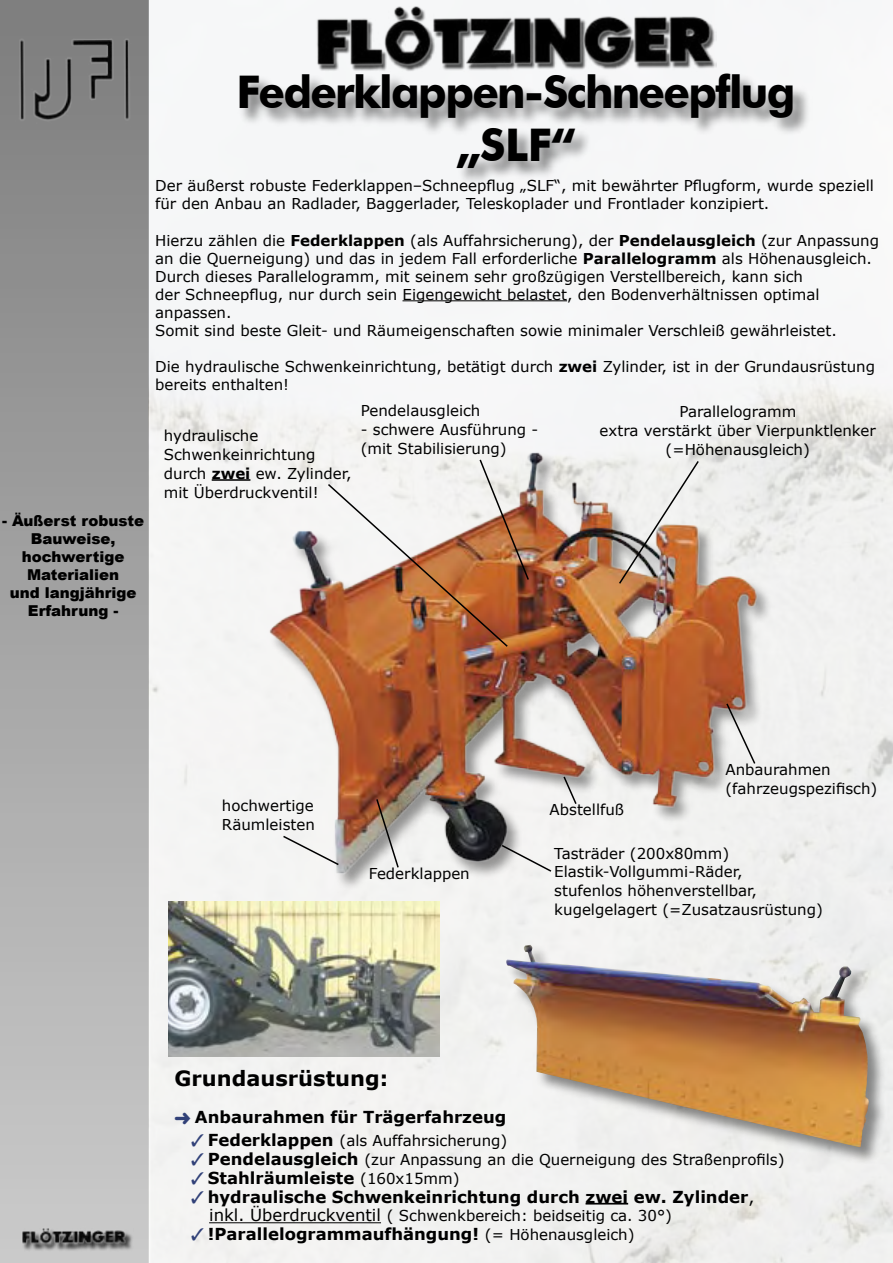
<style>
.page{position:relative;width:893px;height:1263px;background:#fff}
.page>*{position:absolute;margin:0;border:0;box-sizing:border-box;transform-origin:0 0}
.grundtext{font:700 45px "Futura BT";letter-spacing:-.04em;color:#000}
.t1{font:700 21px "Verdana";color:#000}
.t2{font:700 16.5px "Verdana";color:#000}
.t3{font:15px/18px "Verdana";color:#000}
.t4{font:900 15px/18px "Arial";color:#000;text-align:center}
.s1{font-weight:700}
.s2{color:#314178}
.s3{font-weight:700;font-size:16.5px}
.s4{font-weight:400;font-size:15px}
.s5{font-weight:400}
.s6{font-size:16.5px}
</style>
<div class="page">
<div style="left:0;top:0;width:149px;height:1263px;background:linear-gradient(to bottom,#7e7e7e,#cbcbcb)"></div>
<img style="left:14px;top:23px;width:117px;height:109px">
<div style="left:22px;top:1228px;width:111px;height:23px;background:#000;opacity:.75"></div>
<img style="left:21px;top:1226px;width:108px;height:21px">
<div style="left:149px;top:300px;width:744px;height:963px;background:#f3f3f2"></div>
<hr style="left:402px;top:300px;width:165px;height:1px;background:#000">
<div style="left:268px;top:450px;width:507px;height:443px;background:#f3f3f2"></div>
<img style="left:237px;top:435px;width:537px;height:448px">
<svg style="left:500px;top:843px;width:53px;height:30px"></svg>
<svg style="left:562px;top:775px;width:16px;height:31px"></svg>
<svg style="left:282px;top:834px;width:58px;height:32px"></svg>
<svg style="left:375px;top:797px;width:25px;height:72px"></svg>
<img style="left:617px;top:459px;width:83px;height:126px">
<svg style="left:725px;top:702px;width:32px;height:63px"></svg>
<hr style="left:212px;top:479px;width:38px;height:2px;background:#000">
<img style="left:326px;top:458px;width:204px;height:190px">
<hr style="left:586px;top:1203px;width:42px;height:1px;background:#000">
<hr style="left:209px;top:1222px;width:172px;height:1px;background:#000">
<div style="left:504px;top:942px;width:384px;height:224px;background:#000;opacity:.45"></div>
<img style="left:506px;top:945px;width:363px;height:202px">
<div style="left:237px;top:72px;width:575px;height:115px;background:#000;opacity:.5"></div>
<img style="left:313px;top:5px;width:410px;height:73px">
<img style="left:169px;top:901px;width:270px;height:155px">
<svg style="left:175px;top:1113px;width:15px;height:11px"></svg>
<p class="t4" style="left:2px;top:511px;width:144px">- Äußerst robuste<br>Bauweise,</p>
<p class="t4" style="left:22px;top:547px;width:104px">hochwertige</p>
<p class="t4" style="left:27px;top:565px;width:94px">Materialien</p>
<p class="t4" style="left:10px;top:583px;width:128px">und langjährige</p>
<p class="t4" style="left:28px;top:601px;width:92px">Erfahrung -</p>
<p class="grundtext" style="left:236px;top:65px;width:561px">Federklappen-Schneepflug</p>
<p class="grundtext" style="left:456px;top:118px;width:121px">„SLF“</p>
<p class="t3" style="left:155px;top:177px;width:720px">Der äußerst robuste Federklappen–Schneepflug „SLF“, mit bewährter Pflugform, wurde speziell für den Anbau an Radlader, Baggerlader, Teleskoplader und Frontlader konzipiert.</p>
<p class="t3" style="left:155px;top:231px;width:725px">Hierzu zählen die <span class="s1">Federklappen</span> (als Auffahrsicherung), der <span class="s1">Pendelausgleich</span> (zur Anpassung an die Querneigung) und das in jedem Fall erforderliche <span class="s1">Parallelogramm</span> als Höhenausgleich.</p>
<p class="t3" style="left:155px;top:267px;width:649px">Durch dieses Parallelogramm, mit seinem sehr großzügigen Verstellbereich, kann sich</p>
<p class="t3" style="left:155px;top:285px;width:666px">der Schneepflug, nur durch sein Eigengewicht belastet, den Bodenverhältnissen optimal</p>
<p class="t3" style="left:155px;top:303px;width:78px">anpassen.</p>
<p class="t3" style="left:155px;top:321px;width:683px">Somit sind beste Gleit- und Räumeigenschaften sowie minimaler Verschleiß gewährleistet.</p>
<p class="t3" style="left:155px;top:357px;width:721px">Die hydraulische Schwenkeinrichtung, betätigt durch <span class="s1">zwei</span> Zylinder, ist in der Grundausrüstung</p>
<p class="t3" style="left:155px;top:375px;width:135px">bereits enthalten!</p>
<p class="t3" style="left:164px;top:426px;width:96px">hydraulische</p>
<p class="t3" style="left:164px;top:445px;width:153px">Schwenkeinrichtung</p>
<p class="t3" style="left:164px;top:464px;width:189px;line-height:18.8px">durch <span class="s1">zwei</span> ew. Zylinder, mit Überdruckventil!</p>
<p class="t3" style="left:361px;top:401px;width:121px">Pendelausgleich</p>
<p class="t3" style="left:361px;top:420px;width:179px">- schwere Ausführung -</p>
<p class="t3" style="left:361px;top:439px;width:147px">(mit Stabilisierung)</p>
<p class="t3" style="left:679px;top:402px;width:118px">Parallelogramm</p>
<p class="t3" style="left:600px;top:421px;width:278px">extra verstärkt über Vierpunktlenker</p>
<p class="t3" style="left:666px;top:440px;width:146px">(=Höhenausgleich)</p>
<p class="t3" style="left:725px;top:760px;width:107px">Anbaurahmen</p>
<p class="t3" style="left:725px;top:779px;width:153px">(fahrzeugspezifisch)</p>
<p class="t3" style="left:222px;top:796px;width:93px">hochwertige</p>
<p class="t3" style="left:550px;top:800px;width:76px">Abstellfuß</p>
<p class="t3" style="left:222px;top:815px;width:94px">Räumleisten</p>
<p class="t3" style="left:369px;top:864px;width:103px">Federklappen</p>
<p class="t3" style="left:554px;top:843px;width:177px">Tasträder (200x80mm)</p>
<p class="t3" style="left:554px;top:862px;width:190px">Elastik-Vollgummi-Räder,</p>
<p class="t3" style="left:554px;top:881px;width:204px">stufenlos höhenverstellbar,</p>
<p class="t3" style="left:554px;top:900px;width:270px">kugelgelagert (=Zusatzausrüstung)</p>
<p class="t1" style="left:174px;top:1064px;width:215px">Grundausrüstung:</p>
<p class="t2" style="left:195px;top:1106px;width:313px">Anbaurahmen für Trägerfahrzeug</p>
<p class="t3" style="left:191px;top:1131px;width:318px"><span class="s2">✓</span> <span class="s3">Federklappen</span> (als Auffahrsicherung)</p>
<p class="t3" style="left:191px;top:1150px;width:595px"><span class="s2">✓</span> <span class="s3">Pendelausgleich</span> (zur Anpassung an die Querneigung des Straßenprofils)</p>
<p class="t2" style="left:191px;top:1167px;width:270px"><span class="s2">✓</span> Stahlräumleiste <span class="s4">(160x15mm)</span></p>
<p class="t2" style="left:191px;top:1186px;width:565px"><span class="s2">✓</span> hydraulische Schwenkeinrichtung durch zwei ew. Zylinder<span class="s5">,</span></p>
<p class="t3" style="left:209px;top:1206px;width:464px"><span class="s6">inkl. Überdruckventil</span> ( Schwenkbereich: beidseitig ca. 30°)</p>
<p class="t2" style="left:191px;top:1223px;width:445px"><span class="s2">✓</span> !Parallelogrammaufhängung! <span class="s4">(= Höhenausgleich)</span></p>
</div>
